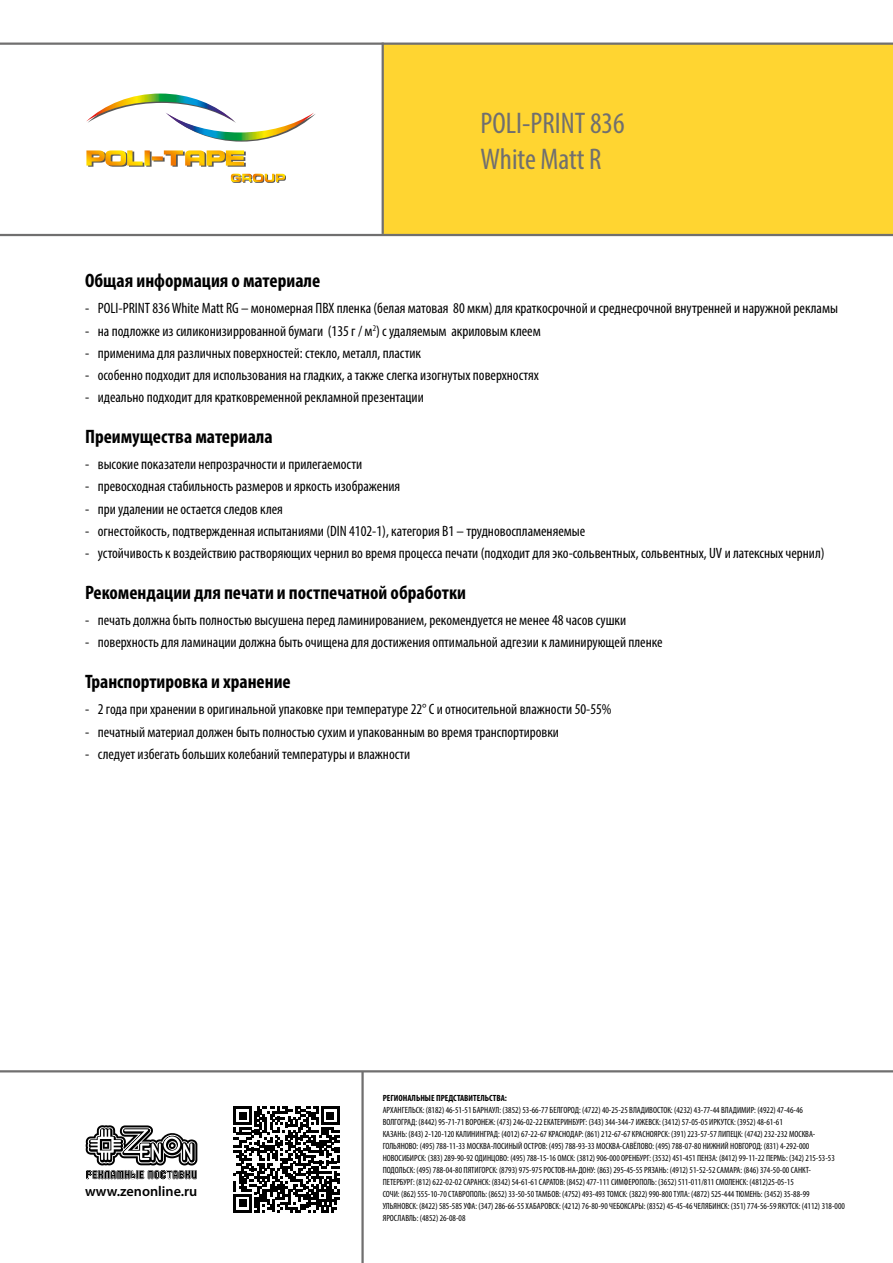
<style>
.page{position:relative;width:893px;height:1263px;background:#fff}
.page>*{position:absolute;margin:0;border:0;box-sizing:border-box;transform-origin:0 0}
.t1{font:condensed 30px/36px "Myriad Pro";color:#706f6f}
.t2{font:700 condensed 19.5px "Myriad Pro";color:#000}
.t3{font:condensed 15px "Myriad Pro";color:#000}
.t4{font:600 14.25px "Myriad Pro";color:#000}
.t5{font:condensed 9px/12px "Myriad Pro";color:#000}
.t6{font:700 condensed 9px "Myriad Pro";color:#000}
</style>
<div class="page">
<div style="left:383px;top:45px;width:510px;height:190px;background:#ffd531"></div>
<hr style="left:0;top:43px;width:893px;height:2px;background:#706f6f">
<hr style="left:0;top:234px;width:893px;height:2px;background:#706f6f">
<hr style="left:0;top:1070px;width:893px;height:2px;background:#706f6f">
<hr style="left:382px;top:43px;width:2px;height:191px;background:#706f6f">
<hr style="left:361px;top:1071px;width:3px;height:192px;background:#706f6f">
<svg style="left:86px;top:94px;width:229px;height:48px"></svg>
<svg style="left:86px;top:150px;width:160px;height:17px"></svg>
<svg style="left:231px;top:174px;width:55px;height:9px"></svg>
<svg style="left:234px;top:1106px;width:105px;height:106px"></svg>
<svg style="left:86px;top:1125px;width:111px;height:54px"></svg>
<h1 class="t1" style="left:480px;top:105px;width:146px">POLI-PRINT 836<br>White Matt R</h1>
<h2 class="t2" style="left:85px;top:268px;width:237px">Общая информация о материале</h2>
<h3 class="t3" style="left:85px;top:299px;width:754px">- POLI-PRINT 836 White Matt RG – мономерная ПВХ пленка (белая матовая 80 мкм) для краткосрочной и среднесрочной внутренней и наружной рекламы</h3>
<h3 class="t3" style="left:85px;top:321px;width:457px">- на подложке из силиконизиррованной бумаги (135 г / м<sup>2</sup>) с удаляемым акриловым клеем</h3>
<h3 class="t3" style="left:85px;top:344px;width:337px">- применима для различных поверхностей: стекло, металл, пластик</h3>
<h3 class="t3" style="left:85px;top:366px;width:455px">- особенно подходит для использования на гладких, а также слегка изогнутых поверхностях</h3>
<h3 class="t3" style="left:85px;top:388px;width:340px">- идеально подходит для кратковременной рекламной презентации</h3>
<h2 class="t2" style="left:85px;top:424px;width:189px">Преимущества материала</h2>
<h3 class="t3" style="left:85px;top:455px;width:279px">- высокие показатели непрозрачности и прилегаемости</h3>
<h3 class="t3" style="left:85px;top:477px;width:317px">- превосходная стабильность размеров и яркость изображения</h3>
<h3 class="t3" style="left:85px;top:500px;width:199px">- при удалении не остается следов клея</h3>
<h3 class="t3" style="left:85px;top:522px;width:502px">- огнестойкость, подтвержденная испытаниями (DIN 4102-1), категория B1 – трудновоспламеняемые</h3>
<h3 class="t3" style="left:85px;top:544px;width:741px">- устойчивость к воздействию растворяющих чернил во время процесса печати (подходит для эко-сольвентных, сольвентных, UV и латексных чернил)</h3>
<h2 class="t2" style="left:85px;top:580px;width:382px">Рекомендации для печати и постпечатной обработки</h2>
<h3 class="t3" style="left:85px;top:611px;width:543px">- печать должна быть полностью высушена перед ламинированием, рекомендуется не менее 48 часов сушки</h3>
<h3 class="t3" style="left:85px;top:633px;width:579px">- поверхность для ламинации должна быть очищена для достижения оптимальной адгезии к ламинирующей пленке</h3>
<h2 class="t2" style="left:85px;top:669px;width:207px">Транспортировка и хранение</h2>
<h3 class="t3" style="left:85px;top:700px;width:528px">- 2 года при хранении в оригинальной упаковке при температуре 22° C и относительной влажности 50-55%</h3>
<h3 class="t3" style="left:85px;top:722px;width:475px">- печатный материал должен быть полностью сухим и упакованным во время транспортировки</h3>
<h3 class="t3" style="left:85px;top:745px;width:327px">- следует избегать больших колебаний температуры и влажности</h3>
<h3 class="t4" style="left:85px;top:1182px;width:114px">www.zenonline.ru</h3>
<p class="t6" style="left:383px;top:1092px;width:126px">РЕГИОНАЛЬНЫЕ ПРЕДСТАВИТЕЛЬСТВА:</p>
<p class="t5" style="left:383px;top:1104px;width:464px">АРХАНГЕЛЬСК: (8182) 46-51-51 БАРНАУЛ: (3852) 53-66-77 БЕЛГОРОД: (4722) 40-25-25 ВЛАДИВОСТОК: (4232) 43-77-44 ВЛАДИМИР: (4922) 47-46-46<br>ВОЛГОГРАД: (8442) 95-71-71 ВОРОНЕЖ: (473) 246-02-22 ЕКАТЕРИНБУРГ: (343) 344-344-7 ИЖЕВСК: (3412) 57-05-05 ИРКУТСК: (3952) 48-61-61<br>КАЗАНЬ: (843) 2-120-120 КАЛИНИНГРАД: (4012) 67-22-67 КРАСНОДАР: (861) 212-67-67 КРАСНОЯРСК: (391) 223-57-57 ЛИПЕЦК: (4742) 232-232 МОСКВА-ГОЛЬЯНОВО: (495) 788-11-33 МОСКВА-ЛОСИНЫЙ ОСТРОВ: (495) 788-93-33 МОСКВА-САВЁЛОВО: (495) 788-07-80 НИЖНИЙ НОВГОРОД: (831) 4-292-000<br>НОВОСИБИРСК: (383) 289-90-92 ОДИНЦОВО: (495) 788-15-16 ОМСК: (3812) 906-000 ОРЕНБУРГ: (3532) 451-451 ПЕНЗА: (8412) 99-11-22 ПЕРМЬ: (342) 215-53-53<br>ПОДОЛЬСК: (495) 788-04-80 ПЯТИГОРСК: (8793) 975-975 РОСТОВ-НА-ДОНУ: (863) 295-45-55 РЯЗАНЬ: (4912) 51-52-52 САМАРА: (846) 374-50-00 САНКТ-ПЕТЕРБУРГ: (812) 622-02-02 САРАНСК: (8342) 54-61-61 САРАТОВ: (8452) 477-111 СИМФЕРОПОЛЬ: (3652) 511-011/811 СМОЛЕНСК: (4812)25-05-15<br>СОЧИ: (862) 555-10-70 СТАВРОПОЛЬ: (8652) 33-50-50 ТАМБОВ: (4752) 493-493 ТОМСК: (3822) 990-800 ТУЛА: (4872) 525-444 ТЮМЕНЬ: (3452) 35-88-99<br>УЛЬЯНОВСК: (8422) 585-585 УФА: (347) 286-66-55 ХАБАРОВСК: (4212) 76-80-90 ЧЕБОКСАРЫ: (8352) 45-45-46 ЧЕЛЯБИНСК: (351) 774-56-59 ЯКУТСК: (4112) 318-000<br>ЯРОСЛАВЛЬ: (4852) 26-08-08</p>
</div>
